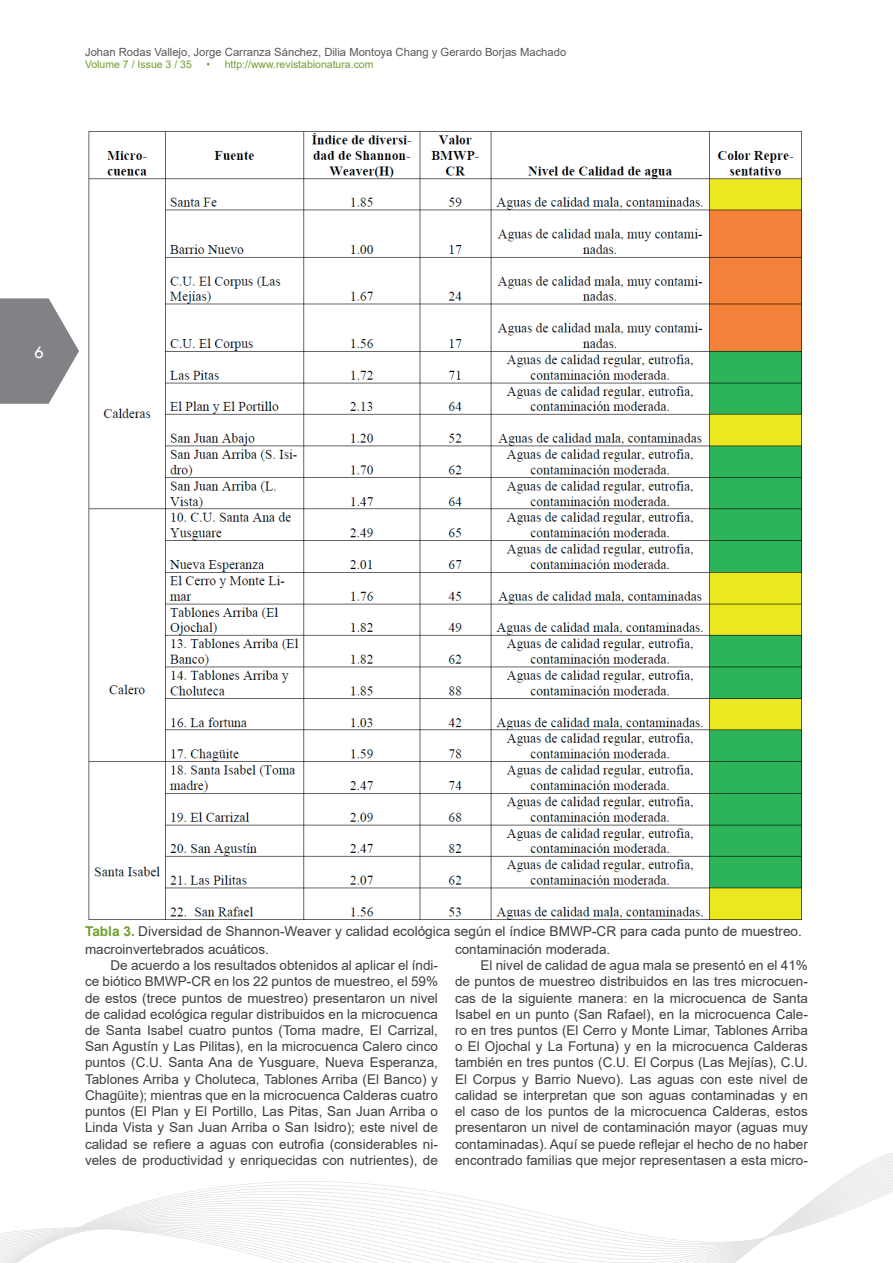
<style>
.page{position:relative;width:893px;height:1263px;background:#fff}
.page>*{position:absolute;margin:0;border:0;box-sizing:border-box;transform-origin:0 0}
.t1{font:18px "Tw Cen";color:#fff}
.t2{font:13.65px "Arial";color:#3e3e3f}
.t3{font:13.5px "Arial";color:#3e3e3f}
.t4{font:11.25px "Arial";color:#57585a}
.t5{font:10.5px "Arial";color:#709e2e}
.s1{font-weight:700;color:#709e2e}
</style>
<div class="page">
<svg style="left:0;top:298px;width:79px;height:106px"></svg>
<svg style="left:0;top:1152px;width:893px;height:111px"></svg>
<img style="left:88px;top:131px;width:714px;height:789px">
<p class="t4" style="left:85px;top:44px;width:483px">Johan Rodas Vallejo, Jorge Carranza Sánchez, Dilia Montoya Chang y Gerardo Borjas Machado</p>
<p class="t5" style="left:85px;top:57px;width:108px">Volume 7 / Issue 3 / 35</p>
<p class="t5" style="left:206px;top:57px;width:169px">• http://www.revistabionatura.com</p>
<h1 class="t1" style="left:34px;top:341px;width:11px">6</h1>
<p class="t2" style="left:85px;top:921px;width:718px"><span class="s1">Tabla 3.</span> Diversidad de Shannon-Weaver y calidad ecológica según el índice BMWP-CR para cada punto de muestreo.</p>
<p class="t3" style="left:85px;top:940px;width:185px">macroinvertebrados acuáticos.</p>
<p class="t3" style="left:111px;top:956px;width:329px">De acuerdo a los resultados obtenidos al aplicar el índi-</p>
<p class="t3" style="left:85px;top:972px;width:354px">ce biótico BMWP-CR en los 22 puntos de muestreo, el 59%</p>
<p class="t3" style="left:85px;top:989px;width:354px">de estos (trece puntos de muestreo) presentaron un nivel</p>
<p class="t3" style="left:85px;top:1005px;width:354px">de calidad ecológica regular distribuidos en la microcuenca</p>
<p class="t3" style="left:85px;top:1021px;width:354px">de Santa Isabel cuatro puntos (Toma madre, El Carrizal,</p>
<p class="t3" style="left:85px;top:1037px;width:354px">San Agustín y Las Pilitas), en la microcuenca Calero cinco</p>
<p class="t3" style="left:85px;top:1053px;width:354px">puntos (C.U. Santa Ana de Yusguare, Nueva Esperanza,</p>
<p class="t3" style="left:85px;top:1070px;width:354px">Tablones Arriba y Choluteca, Tablones Arriba (El Banco) y</p>
<p class="t3" style="left:85px;top:1086px;width:354px">Chagüite); mientras que en la microcuenca Calderas cuatro</p>
<p class="t3" style="left:85px;top:1102px;width:354px">puntos (El Plan y El Portillo, Las Pitas, San Juan Arriba o</p>
<p class="t3" style="left:85px;top:1118px;width:354px">Linda Vista y San Juan Arriba o San Isidro); este nivel de</p>
<p class="t3" style="left:85px;top:1134px;width:354px">calidad se refiere a aguas con eutrofia (considerables ni-</p>
<p class="t3" style="left:85px;top:1151px;width:354px">veles de productividad y enriquecidas con nutrientes), de</p>
<p class="t3" style="left:455px;top:940px;width:157px">contaminación moderada.</p>
<p class="t3" style="left:480px;top:956px;width:329px">El nivel de calidad de agua mala se presentó en el 41%</p>
<p class="t3" style="left:455px;top:972px;width:354px">de puntos de muestreo distribuidos en las tres microcuen-</p>
<p class="t3" style="left:455px;top:989px;width:354px">cas de la siguiente manera: en la microcuenca de Santa</p>
<p class="t3" style="left:455px;top:1005px;width:354px">Isabel en un punto (San Rafael), en la microcuenca Cale-</p>
<p class="t3" style="left:455px;top:1021px;width:354px">ro en tres puntos (El Cerro y Monte Limar, Tablones Arriba</p>
<p class="t3" style="left:455px;top:1037px;width:354px">o El Ojochal y La Fortuna) y en la microcuenca Calderas</p>
<p class="t3" style="left:455px;top:1053px;width:354px">también en tres puntos (C.U. El Corpus (Las Mejías), C.U.</p>
<p class="t3" style="left:455px;top:1070px;width:354px">El Corpus y Barrio Nuevo). Las aguas con este nivel de</p>
<p class="t3" style="left:455px;top:1086px;width:354px">calidad se interpretan que son aguas contaminadas y en</p>
<p class="t3" style="left:455px;top:1102px;width:354px">el caso de los puntos de la microcuenca Calderas, estos</p>
<p class="t3" style="left:455px;top:1118px;width:354px">presentaron un nivel de contaminación mayor (aguas muy</p>
<p class="t3" style="left:455px;top:1134px;width:354px">contaminadas). Aquí se puede reflejar el hecho de no haber</p>
<p class="t3" style="left:455px;top:1151px;width:354px">encontrado familias que mejor representasen a esta micro-</p>
</div>
